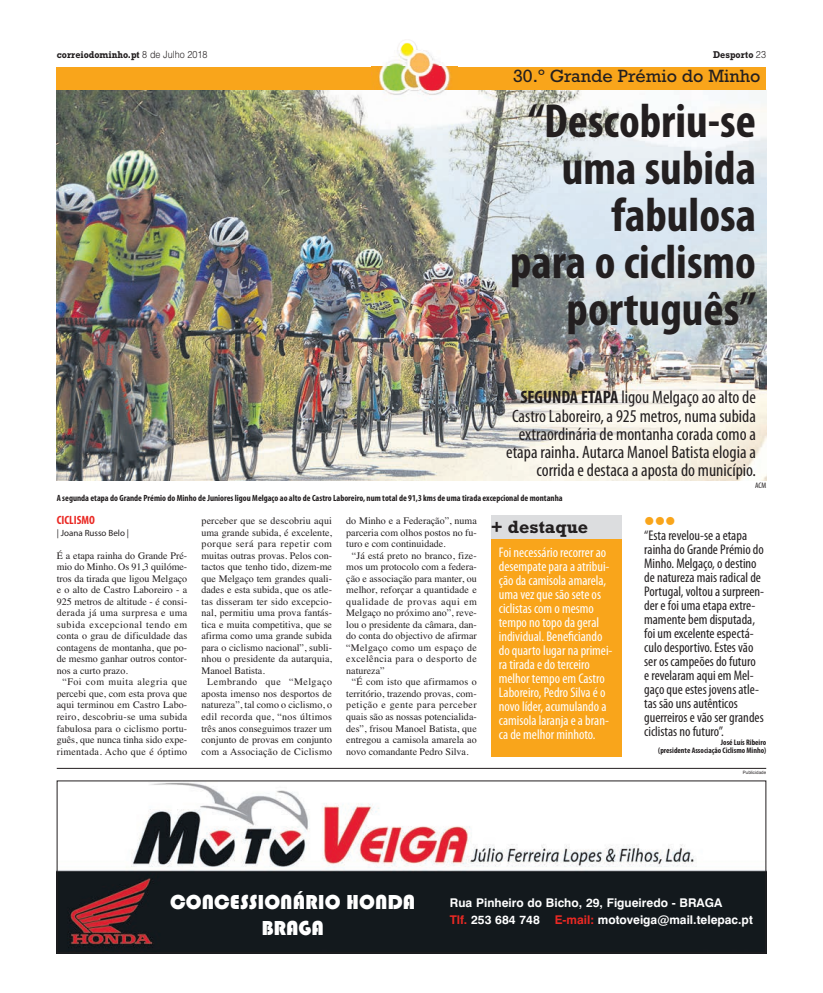
<style>
.page{position:relative;width:823px;height:993px;background:#fff}
.page>*{position:absolute;margin:0;border:0;box-sizing:border-box;transform-origin:0 0}
.t1{font:700 condensed 48px/47px "Myriad Pro";color:#231f20;text-align:right}
.t2{font:21px/25.8px "Bauhaus 93";color:#fff;text-align:center}
.t3{font:condensed 18px/18px "Myriad Pro";color:#231f20;text-align:right}
.t4{font:18px "Rockwell";color:#231f20}
.t5{font:700 18px "Rockwell";color:#231f20}
.t6{font:condensed 14px/14px "Myriad Pro";color:#231f20}
.t7{font:condensed 14px/14px "Myriad Pro";color:#fff}
.t8{font:700 12px/16.4px "Swiss 721 BT";color:#fff}
.t9{font:700 condensed 12px "Myriad Pro";color:#ea2924}
.t10{font:10px "Times";color:#231f20}
.t11{font:10px "Times";letter-spacing:.05em;color:#231f20}
.t12{font:10px "Times";letter-spacing:.02em;color:#231f20}
.t13{font:10px "Times";letter-spacing:.03em;color:#231f20}
.t14{font:700 10px "Rockwell";color:#231f20;scale:.9 1}
.t15{font:10px "Times";letter-spacing:.04em;color:#231f20}
.t16{font:10px "Times";letter-spacing:.045em;color:#231f20}
.t17{font:10px "Times";letter-spacing:.025em;color:#231f20}
.t18{font:10px "Times";letter-spacing:.035em;color:#231f20}
.t19{font:700 condensed 9px "Myriad Pro";color:#231f20}
.t20{font:9px "Myriad Pro";color:#231f20}
.t21{font:700 condensed 8px/8px "Myriad Pro";color:#231f20;text-align:right}
.t22{font:condensed 8px "Myriad Pro";color:#231f20}
.t23{font:4.5px "Helvetica";color:#231f20}
.s1{font-family:"Helvetica";font-weight:300}
.s2{font-weight:700}
.s3{color:#f9a51b}
.s4{color:#ea2924}
</style>
<div class="page">
<img style="left:57px;top:89px;width:708px;height:391px">
<div style="left:57px;top:67px;width:708px;height:22px;background:#f9a51b"></div>
<div style="left:490px;top:515px;width:131px;height:241px;background:#f9a51b"></div>
<div style="left:490px;top:515px;width:131px;height:23px;background:#dcdddf"></div>
<hr style="left:57px;top:767px;width:708px;height:1px;background:#231f20">
<img style="left:59px;top:782px;width:704px;height:168px">
<div style="left:57px;top:780px;width:708px;height:172px;border:1px solid #231f20"></div>
<img style="left:371px;top:40px;width:86px;height:64px">
<img style="left:371px;top:50px;width:86px;height:1px">
<p class="t14" style="left:57px;top:51px;width:169px"><span class="s1">12</span>correiodominho.pt <span class="s1">8 de Julho 2018</span></p>
<p class="t14" style="left:69px;top:51px;width:46px">Desporto</p>
<p class="t14" style="left:712px;top:51px;width:60px">Desporto <span class="s1">23</span></p>
<p class="t4" style="left:513px;top:70px;width:249px">30.º Grande Prémio do Minho</p>
<p class="t1" style="left:510px;top:102px;width:247px">“Descobriu-se uma subida fabulosa<br>para o ciclismo português”</p>
<p class="t3" style="left:506px;top:388px;width:251px"><span class="s2">SEGUNDA ETAPA</span> ligou Melgaço ao alto de Castro Laboreiro, a 925 metros, numa subida extraordinária de montanha corada como a etapa rainha. Autarca Manoel Batista elogia a corrida e destaca a aposta do município.</p>
<p class="t19" style="left:57px;top:494px;width:507px">A segunda etapa do Grande Prémio do Minho de Juniores ligou Melgaço ao alto de Castro Laboreiro, num total de 91,3 kms de uma tirada excepcional de montanha</p>
<p class="t22" style="left:754px;top:480px;width:13px">ACM</p>
<p class="t9" style="left:57px;top:515px;width:40px">CICLISMO</p>
<p class="t20" style="left:57px;top:527px;width:74px">| Joana Russo Belo |</p>
<p class="t10" style="left:57px;top:551px;width:132px">É a etapa rainha do Grande Pré-</p>
<p class="t10" style="left:57px;top:563px;width:132px">mio do Minho. Os 91,3 quilóme-</p>
<p class="t10" style="left:57px;top:574px;width:132px">tros da tirada que ligou Melgaço</p>
<p class="t10" style="left:57px;top:586px;width:132px">e o alto de Castro Laboreiro - a</p>
<p class="t10" style="left:57px;top:597px;width:132px">925 metros de altitude - é consi-</p>
<p class="t18" style="left:57px;top:609px;width:132px">derada já uma surpresa e uma</p>
<p class="t11" style="left:57px;top:620px;width:132px">subida excepcional tendo em</p>
<p class="t10" style="left:57px;top:632px;width:132px">conta o grau de dificuldade das</p>
<p class="t10" style="left:57px;top:643px;width:132px">contagens de montanha, que po-</p>
<p class="t10" style="left:57px;top:655px;width:132px">de mesmo ganhar outros contor-</p>
<p class="t10" style="left:57px;top:666px;width:73px">nos a curto prazo.</p>
<p class="t11" style="left:62px;top:678px;width:126px">“Foi com muita alegria que</p>
<p class="t10" style="left:57px;top:689px;width:132px">percebi que, com esta prova que</p>
<p class="t10" style="left:57px;top:701px;width:132px">aqui terminou em Castro Labo-</p>
<p class="t12" style="left:57px;top:712px;width:132px">reiro, descobriu-se uma subida</p>
<p class="t10" style="left:57px;top:724px;width:132px">fabulosa para o ciclismo portu-</p>
<p class="t10" style="left:57px;top:735px;width:132px">guês, que nunca tinha sido expe-</p>
<p class="t13" style="left:57px;top:747px;width:132px">rimentada. Acho que é óptimo</p>
<p class="t10" style="left:201px;top:517px;width:132px">perceber que se descobriu aqui</p>
<p class="t10" style="left:201px;top:528px;width:132px">uma grande subida, é excelente,</p>
<p class="t11" style="left:201px;top:540px;width:132px">porque será para repetir com</p>
<p class="t10" style="left:201px;top:551px;width:132px">muitas outras provas. Pelos con-</p>
<p class="t10" style="left:201px;top:563px;width:132px">tactos que tenho tido, dizem-me</p>
<p class="t10" style="left:201px;top:574px;width:132px">que Melgaço tem grandes quali-</p>
<p class="t10" style="left:201px;top:586px;width:132px">dades e esta subida, que os atle-</p>
<p class="t12" style="left:201px;top:597px;width:132px">tas disseram ter sido excepcio-</p>
<p class="t10" style="left:201px;top:609px;width:132px">nal, permitiu uma prova fantás-</p>
<p class="t10" style="left:201px;top:620px;width:132px">tica e muita competitiva, que se</p>
<p class="t10" style="left:201px;top:632px;width:132px">afirma como uma grande subida</p>
<p class="t10" style="left:201px;top:643px;width:132px">para o ciclismo nacional”, subli-</p>
<p class="t10" style="left:201px;top:655px;width:132px">nhou o presidente da autarquia,</p>
<p class="t10" style="left:201px;top:666px;width:65px">Manoel Batista.</p>
<p class="t11" style="left:207px;top:678px;width:126px">Lembrando que “Melgaço</p>
<p class="t10" style="left:201px;top:689px;width:132px">aposta imenso nos desportos de</p>
<p class="t10" style="left:201px;top:701px;width:132px">natureza”, tal como o ciclismo, o</p>
<p class="t13" style="left:201px;top:712px;width:132px">edil recorda que, “nos últimos</p>
<p class="t10" style="left:201px;top:724px;width:132px">três anos conseguimos trazer um</p>
<p class="t10" style="left:201px;top:735px;width:132px">conjunto de provas em conjunto</p>
<p class="t17" style="left:201px;top:747px;width:132px">com a Associação de Ciclismo</p>
<p class="t10" style="left:346px;top:517px;width:132px">do Minho e a Federação”, numa</p>
<p class="t10" style="left:346px;top:528px;width:132px">parceria com olhos postos no fu-</p>
<p class="t10" style="left:346px;top:540px;width:101px">turo e com continuidade.</p>
<p class="t10" style="left:352px;top:551px;width:126px">“Já está preto no branco, fize-</p>
<p class="t10" style="left:346px;top:563px;width:132px">mos um protocolo com a federa-</p>
<p class="t10" style="left:346px;top:574px;width:132px">ção e associação para manter, ou</p>
<p class="t10" style="left:346px;top:586px;width:132px">melhor, reforçar a quantidade e</p>
<p class="t11" style="left:346px;top:597px;width:132px">qualidade de provas aqui em</p>
<p class="t10" style="left:346px;top:609px;width:132px">Melgaço no próximo ano”, reve-</p>
<p class="t10" style="left:346px;top:620px;width:132px">lou o presidente da câmara, dan-</p>
<p class="t10" style="left:346px;top:632px;width:132px">do conta do objectivo de afirmar</p>
<p class="t13" style="left:346px;top:643px;width:132px">“Melgaço como um espaço de</p>
<p class="t15" style="left:346px;top:655px;width:132px">excelência para o desporto de</p>
<p class="t10" style="left:346px;top:666px;width:40px">natureza”</p>
<p class="t12" style="left:352px;top:678px;width:126px">“É com isto que afirmamos o</p>
<p class="t10" style="left:346px;top:689px;width:132px">território, trazendo provas, com-</p>
<p class="t16" style="left:346px;top:701px;width:132px">petição e gente para perceber</p>
<p class="t10" style="left:346px;top:712px;width:132px">quais são as nossas potencialida-</p>
<p class="t10" style="left:346px;top:724px;width:132px">des”, frisou Manoel Batista, que</p>
<p class="t10" style="left:346px;top:735px;width:132px">entregou a camisola amarela ao</p>
<p class="t10" style="left:346px;top:747px;width:124px">novo comandante Pedro Silva.</p>
<p class="t5" style="left:490px;top:520px;width:99px">+ destaque</p>
<p class="t6" style="left:643px;top:514px;width:121px"><span class="s3">●●●<br></span>“Esta revelou-se a etapa rainha do Grande Prémio do<br>Minho. Melgaço, o destino de natureza mais radical de<br>Portugal, voltou a surpreen&shy;der e foi uma etapa extre&shy;mamente bem disputada, foi um excelente espectá&shy;culo desportivo. Estes vão ser os campeões do futuro e revelaram aqui em Mel&shy;gaço que estes jovens atle&shy;tas são uns autênticos guerreiros e vão ser grandes ciclistas no futuro”.</p>
<p class="t21" style="left:658px;top:739px;width:109px">José Luís Ribeiro<br>(presidente Associação Ciclismo Minho)</p>
<p class="t7" style="left:498px;top:545px;width:115px">Foi necessário recorrer ao desempate para a atribui&shy;ção da camisola amarela, uma vez que são sete os ciclistas com o mesmo tempo no topo da geral individual. Beneficiando do quarto lugar na primei&shy;ra tirada e do terceiro melhor tempo em Castro<br>Laboreiro, Pedro Silva é o novo líder, acumulando a camisola laranja e a bran&shy;ca de melhor minhoto.</p>
<p class="t23" style="left:742px;top:770px;width:25px">Publicidade</p>
<p class="t2" style="left:170px;top:888px;width:246px">CONCESSIONÁRIO HONDA<br>BRAGA</p>
<p class="t8" style="left:449px;top:895px;width:304px">Rua Pinheiro do Bicho, 29, Figueiredo - BRAGA<br><span class="s4">Tlf.</span> 253 684 748 <span class="s4">E-mail:</span> motoveiga@mail.telepac.pt</p>
</div>
